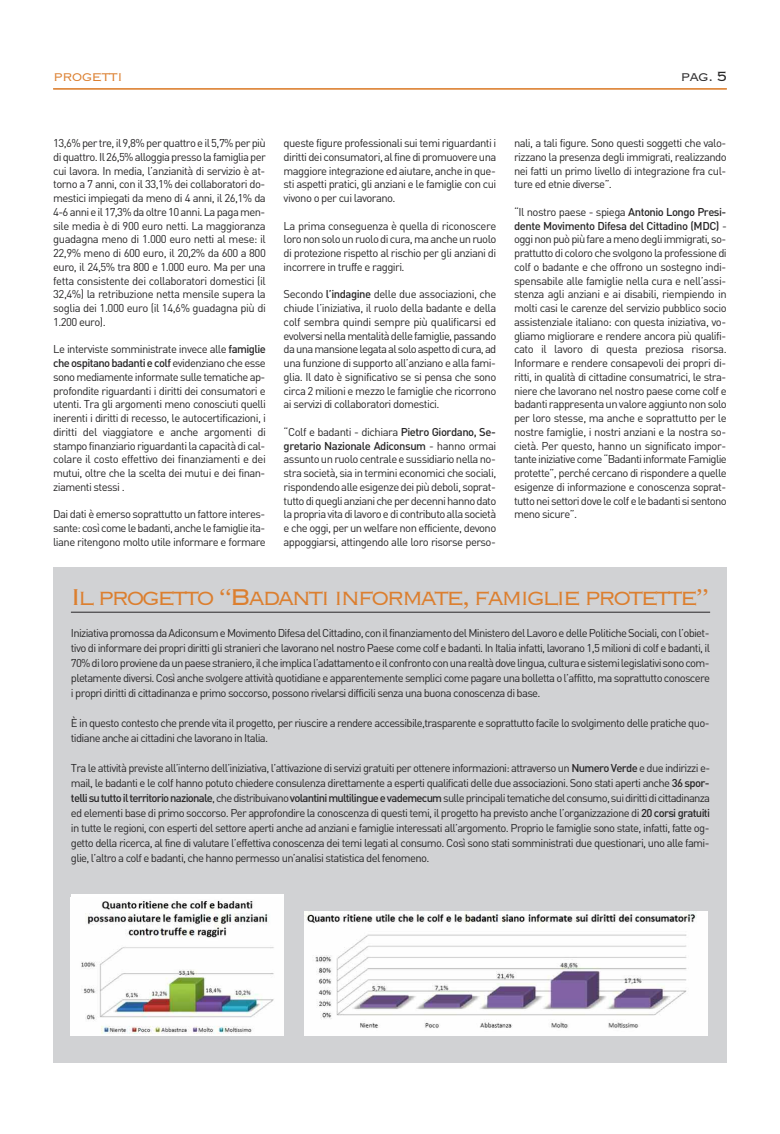
<style>
.page{position:relative;width:780px;height:1134px;background:#fff}
.page>*{position:absolute;margin:0;border:0;box-sizing:border-box;transform-origin:0 0}
.t1{font:300 30px "Copperplate";letter-spacing:-.1em;color:#dc7f2f}
.t2{font:300 17.5px "Copperplate";letter-spacing:-.05em;color:#dc7f2f}
.t3{font:300 17.5px "Copperplate";color:#272627}
.t4{font:11.25px/13.8px "DI Nregular";letter-spacing:-.05em;color:#272627;text-align:justify}
.t5{font:500 11.25px "DI Nmedium";letter-spacing:-.04em;color:#272627}
.s1{font-family:"DI Nmedium";font-weight:500}
.s2{font-family:"DI Nregular";font-weight:400}
</style>
<div class="page">
<div style="left:53px;top:567px;width:673px;height:496px;background:#d1d2d4"></div>
<hr style="left:71px;top:612px;width:639px;height:1px;background:#272627">
<img style="left:304px;top:911px;width:403px;height:125px">
<img style="left:71px;top:897px;width:212px;height:139px">
<hr style="left:53px;top:88px;width:673px;height:2px;background:#dc7f2f">
<h2 class="t2" style="left:53px;top:65px;width:71px">progetti</h2>
<h2 class="t3" style="left:680px;top:65px;width:49px">pag. 5</h2>
<p class="t4" style="left:53px;top:136px;width:214px">13,6% per tre, il 9,8% per quattro e il 5,7% per più di quattro. Il 26,5% alloggia presso la famiglia per cui lavora. In media, l’anzianità di servizio è at&shy;torno a 7 anni, con il 33,1% dei collaboratori do&shy;mestici impiegati da meno di 4 anni, il 26,1% da 4-6 anni e il 17,3% da oltre 10 anni. La paga men&shy;sile media è di 900 euro netti. La maggioranza guadagna meno di 1.000 euro netti al mese: il 22,9% meno di 600 euro, il 20,2% da 600 a 800 euro, il 24,5% tra 800 e 1.000 euro. Ma per una fetta consistente dei collaboratori domestici (il 32,4%) la retribuzione netta mensile supera la soglia dei 1.000 euro (il 14,6% guadagna più di 1.200 euro).</p>
<p class="t4" style="left:53px;top:342px;width:214px">Le interviste somministrate invece alle <span class="s1">famiglie</span></p>
<p class="t5" style="left:53px;top:356px;width:214px">che ospitano badanti e colf <span class="s2">evidenziano che esse</span></p>
<p class="t4" style="left:53px;top:370px;width:214px">sono mediamente informate sulle tematiche ap&shy;profondite riguardanti i diritti dei consumatori e utenti. Tra gli argomenti meno conosciuti quelli inerenti i diritti di recesso, le autocertificazioni, i diritti del viaggiatore e anche argomenti di stampo finanziario riguardanti la capacità di cal&shy;colare il costo effettivo dei finanziamenti e dei mutui, oltre che la scelta dei mutui e dei finan&shy;ziamenti stessi .</p>
<p class="t4" style="left:53px;top:507px;width:214px">Dai dati è emerso soprattutto un fattore interes&shy;sante: così come le badanti, anche le famiglie ita&shy;liane ritengono molto utile informare e formare</p>
<p class="t4" style="left:283px;top:136px;width:214px">queste figure professionali sui temi riguardanti i diritti dei consumatori, al fine di promuovere una maggiore integrazione ed aiutare, anche in que&shy;sti aspetti pratici, gli anziani e le famiglie con cui vivono o per cui lavorano.</p>
<p class="t4" style="left:283px;top:218px;width:214px">La prima conseguenza è quella di riconoscere loro non solo un ruolo di cura, ma anche un ruolo di protezione rispetto al rischio per gli anziani di incorrere in truffe e raggiri.</p>
<p class="t4" style="left:283px;top:287px;width:214px">Secondo <span class="s1">l’indagine</span> delle due associazioni, che chiude l’iniziativa, il ruolo della badante e della colf sembra quindi sempre più qualificarsi ed evolversi nella mentalità delle famiglie, passando da una mansione legata al solo aspetto di cura, ad una funzione di supporto all’anziano e alla fami&shy;glia. Il dato è significativo se si pensa che sono circa 2 milioni e mezzo le famiglie che ricorrono ai servizi di collaboratori domestici.</p>
<p class="t4" style="left:283px;top:425px;width:214px">“Colf e badanti - dichiara <span class="s1">Pietro Giordano, Se-</span></p>
<p class="t5" style="left:283px;top:438px;width:214px">gretario Nazionale Adiconsum <span class="s2">- hanno ormai</span></p>
<p class="t4" style="left:283px;top:452px;width:214px">assunto un ruolo centrale e sussidiario nella no&shy;stra società, sia in termini economici che sociali, rispondendo alle esigenze dei più deboli, soprat&shy;tutto di quegli anziani che per decenni hanno dato la propria vita di lavoro e di contributo alla società e che oggi, per un welfare non efficiente, devono appoggiarsi, attingendo alle loro risorse perso-</p>
<p class="t4" style="left:514px;top:136px;width:214px">nali, a tali figure. Sono questi soggetti che valo&shy;rizzano la presenza degli immigrati, realizzando nei fatti un primo livello di integrazione fra cul&shy;ture ed etnie diverse”.</p>
<p class="t4" style="left:514px;top:205px;width:214px">“Il nostro paese - spiega <span class="s1">Antonio Longo Presi-</span></p>
<p class="t5" style="left:514px;top:218px;width:214px">dente Movimento Difesa del Cittadino (MDC) <span class="s2">-</span></p>
<p class="t4" style="left:514px;top:232px;width:214px">oggi non può più fare a meno degli immigrati, so&shy;prattutto di coloro che svolgono la professione di colf o badante e che offrono un sostegno indi&shy;spensabile alle famiglie nella cura e nell’assi&shy;stenza agli anziani e ai disabili, riempiendo in molti casi le carenze del servizio pubblico socio assistenziale italiano: con questa iniziativa, vo&shy;gliamo migliorare e rendere ancora più qualifi&shy;cato il lavoro di questa preziosa risorsa.<br>Informare e rendere consapevoli dei propri di&shy;ritti, in qualità di cittadine consumatrici, le stra&shy;niere che lavorano nel nostro paese come colf e badanti rappresenta un valore aggiunto non solo per loro stesse, ma anche e soprattutto per le nostre famiglie, i nostri anziani e la nostra so&shy;cietà. Per questo, hanno un significato impor&shy;tante iniziative come “Badanti informate Famiglie protette”, perché cercano di rispondere a quelle esigenze di informazione e conoscenza soprat&shy;tutto nei settori dove le colf e le badanti si sentono meno sicure”.</p>
<h1 class="t1" style="left:71px;top:577px;width:640px">Il progetto “Badanti informate, famiglie protette”</h1>
<p class="t4" style="left:71px;top:625px;width:640px;line-height:15px">Iniziativa promossa da Adiconsum e Movimento Difesa del Cittadino, con il finanziamento del Ministero del Lavoro e delle Politiche Sociali, con l’obiet&shy;tivo di informare dei propri diritti gli stranieri che lavorano nel nostro Paese come colf e badanti. In Italia infatti, lavorano 1,5 milioni di colf e badanti, il 70%diloroprovienedaunpaesestraniero,ilcheimplical’adattamentoeilconfrontoconunarealtàdovelingua,culturaesistemilegislativisonocom&shy;pletamente diversi. Così anche svolgere attività quotidiane e apparentemente semplici come pagare una bolletta o l’affitto, ma soprattutto conoscere i propri diritti di cittadinanza e primo soccorso, possono rivelarsi difficili senza una buona conoscenza di base.</p>
<p class="t4" style="left:71px;top:715px;width:640px;line-height:15px">È in questo contesto che prende vita il progetto, per riuscire a rendere accessibile,trasparente e soprattutto facile lo svolgimento delle pratiche quo&shy;tidiane anche ai cittadini che lavorano in Italia.</p>
<p class="t4" style="left:71px;top:760px;width:640px;line-height:15px">Tra le attività previste all’interno dell’iniziativa, l’attivazione di servizi gratuiti per ottenere informazioni: attraverso un <span class="s1">Numero Verde</span> e due indirizzi e&shy;mail, le badanti e le colf hanno potuto chiedere consulenza direttamente a esperti qualificati delle due associazioni. Sono stati aperti anche <span class="s1">36 spor&shy;tellisututtoilterritorionazionale</span>,chedistribuivano <span class="s1">volantinimultilingueevademecum</span>sulleprincipalitematichedelconsumo,suidirittidicittadinanza ed elementi base di primo soccorso. Per approfondire la conoscenza di questi temi, il progetto ha previsto anche l’organizzazione di <span class="s1">20 corsi gratuiti </span>in tutte le regioni, con esperti del settore aperti anche ad anziani e famiglie interessati all’argomento. Proprio le famiglie sono state, infatti, fatte og&shy;getto della ricerca, al fine di valutare l’effettiva conoscenza dei temi legati al consumo. Così sono stati somministrati due questionari, uno alle fami&shy;glie, l’altro a colf e badanti, che hanno permesso un’analisi statistica del fenomeno.</p>
</div>
